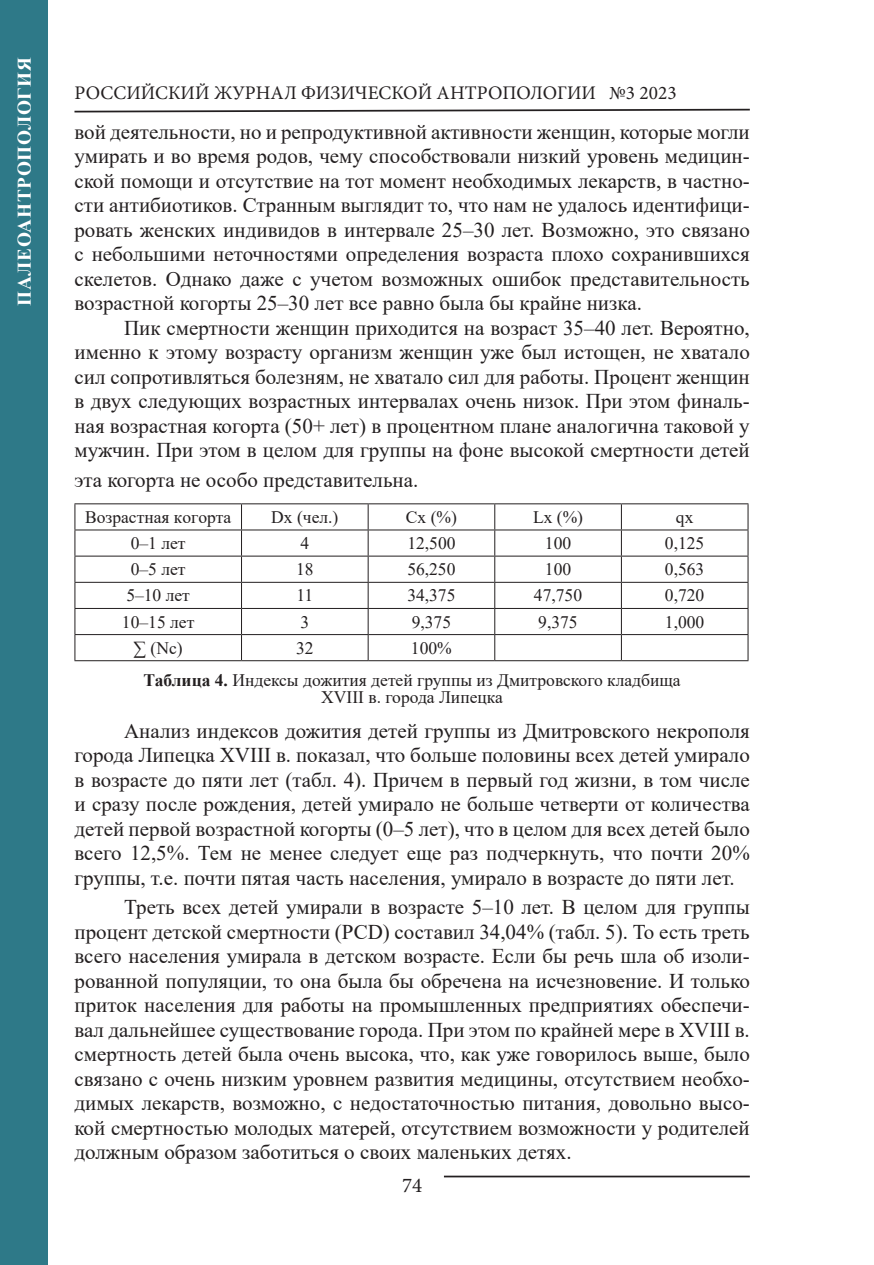
<style>
.page{position:relative;width:874px;height:1265px;background:#fff}
.page>*{position:absolute;margin:0;border:0;box-sizing:border-box;transform-origin:0 0}
.t1{font:21px/24.5px "Times New Roman";color:#231f20;text-align:justify}
.t2{font:21px "Minion Pro";color:#231f20}
.t3{font:19.25px "Minion Pro";color:#231f20}
.t4{font:700 19.25px "Times New Roman";letter-spacing:.035em;color:#fff}
.t5{font:17.5px/31.8px "Times New Roman";color:#231f20}
.s1{font-weight:700}
</style>
<div class="page">
<svg style="left:74px;top:108px;width:676px;height:5px"></svg>
<hr style="left:443px;top:1176px;width:306px;height:1px;background:#231f20">
<hr style="left:74px;top:503px;width:167px;height:1px;background:#231f20">
<hr style="left:241px;top:503px;width:127px;height:1px;background:#231f20">
<hr style="left:368px;top:503px;width:126px;height:1px;background:#231f20">
<hr style="left:494px;top:503px;width:127px;height:1px;background:#231f20">
<hr style="left:621px;top:503px;width:127px;height:1px;background:#231f20">
<hr style="left:74px;top:530px;width:167px;height:1px;background:#231f20">
<hr style="left:241px;top:530px;width:127px;height:1px;background:#231f20">
<hr style="left:368px;top:530px;width:126px;height:1px;background:#231f20">
<hr style="left:494px;top:530px;width:127px;height:1px;background:#231f20">
<hr style="left:621px;top:530px;width:127px;height:1px;background:#231f20">
<hr style="left:74px;top:556px;width:167px;height:1px;background:#231f20">
<hr style="left:241px;top:556px;width:127px;height:1px;background:#231f20">
<hr style="left:368px;top:556px;width:126px;height:1px;background:#231f20">
<hr style="left:494px;top:556px;width:127px;height:1px;background:#231f20">
<hr style="left:621px;top:556px;width:127px;height:1px;background:#231f20">
<hr style="left:74px;top:582px;width:167px;height:1px;background:#231f20">
<hr style="left:241px;top:582px;width:127px;height:1px;background:#231f20">
<hr style="left:368px;top:582px;width:126px;height:1px;background:#231f20">
<hr style="left:494px;top:582px;width:127px;height:1px;background:#231f20">
<hr style="left:621px;top:582px;width:127px;height:1px;background:#231f20">
<hr style="left:74px;top:608px;width:167px;height:1px;background:#231f20">
<hr style="left:241px;top:608px;width:127px;height:1px;background:#231f20">
<hr style="left:368px;top:608px;width:126px;height:1px;background:#231f20">
<hr style="left:494px;top:608px;width:127px;height:1px;background:#231f20">
<hr style="left:621px;top:608px;width:127px;height:1px;background:#231f20">
<hr style="left:74px;top:634px;width:167px;height:1px;background:#231f20">
<svg style="left:74px;top:504px;width:1px;height:156px"></svg>
<hr style="left:241px;top:634px;width:127px;height:1px;background:#231f20">
<svg style="left:241px;top:504px;width:1px;height:156px"></svg>
<hr style="left:368px;top:634px;width:126px;height:1px;background:#231f20">
<svg style="left:367px;top:504px;width:1px;height:156px"></svg>
<hr style="left:494px;top:634px;width:127px;height:1px;background:#231f20">
<svg style="left:494px;top:504px;width:1px;height:156px"></svg>
<hr style="left:621px;top:634px;width:127px;height:1px;background:#231f20">
<svg style="left:620px;top:504px;width:1px;height:156px"></svg>
<svg style="left:747px;top:504px;width:1px;height:156px"></svg>
<hr style="left:74px;top:660px;width:167px;height:1px;background:#231f20">
<hr style="left:241px;top:660px;width:127px;height:1px;background:#231f20">
<hr style="left:368px;top:660px;width:126px;height:1px;background:#231f20">
<hr style="left:494px;top:660px;width:127px;height:1px;background:#231f20">
<hr style="left:621px;top:660px;width:127px;height:1px;background:#231f20">
<div style="left:0;top:0;width:47px;height:1265px;background:#2e7988"></div>
<p class="t4" style="left:10px;top:306px;width:250px;rotate:-90deg">ПАЛЕОАНТРОПОЛОГИЯ</p>
<p class="t3" style="left:74px;top:80px;width:603px">РОССИЙСКИЙ ЖУРНАЛ ФИЗИЧЕСКОЙ АНТРОПОЛОГИИ №3 2023</p>
<p class="t1" style="left:74px;top:119px;width:676px">вой деятельности, но и репродуктивной активности женщин, которые могли умирать и во время родов, чему способствовали низкий уровень медицин&shy;ской помощи и отсутствие на тот момент необходимых лекарств, в частно&shy;сти антибиотиков. Странным выглядит то, что нам не удалось идентифици&shy;ровать женских индивидов в интервале 25–30 лет. Возможно, это связано с небольшими неточностями определения возраста плохо сохранившихся скелетов. Однако даже с учетом возможных ошибок представительность возрастной когорты 25–30 лет все равно была бы крайне низка.</p>
<p class="t1" style="left:74px;top:315px;width:676px;text-indent:50px">Пик смертности женщин приходится на возраст 35–40 лет. Вероятно, именно к этому возрасту организм женщин уже был истощен, не хватало сил сопротивляться болезням, не хватало сил для работы. Процент женщин в двух следующих возрастных интервалах очень низок. При этом финаль&shy;ная возрастная когорта (50+ лет) в процентном плане аналогична таковой у мужчин. При этом в целом для группы на фоне высокой смертности детей</p>
<p class="t1" style="left:74px;top:467px;width:345px">эта когорта не особо представительна.</p>
<p class="t5" style="left:85px;top:501px;width:148px">Возрастная когорта</p>
<p class="t5" style="left:271px;top:501px;width:69px">Dx (чел.)</p>
<p class="t5" style="left:405px;top:501px;width:53px">Cx (%)</p>
<p class="t5" style="left:532px;top:501px;width:52px">Lx (%)</p>
<p class="t5" style="left:675px;top:501px;width:19px">qx</p>
<p class="t5" style="left:131px;top:527px;width:56px">0–1 лет</p>
<p class="t5" style="left:300px;top:527px;width:10px">4</p>
<p class="t5" style="left:407px;top:527px;width:50px">12,500</p>
<p class="t5" style="left:544px;top:527px;width:28px">100</p>
<p class="t5" style="left:664px;top:527px;width:41px">0,125</p>
<p class="t5" style="left:131px;top:553px;width:56px">0–5 лет</p>
<p class="t5" style="left:296px;top:553px;width:19px">18</p>
<p class="t5" style="left:407px;top:553px;width:50px">56,250</p>
<p class="t5" style="left:544px;top:553px;width:28px">100</p>
<p class="t5" style="left:664px;top:553px;width:41px">0,563</p>
<p class="t5" style="left:126px;top:579px;width:65px">5–10 лет</p>
<p class="t5" style="left:296px;top:579px;width:18px">11</p>
<p class="t5" style="left:407px;top:579px;width:50px">34,375</p>
<p class="t5" style="left:533px;top:579px;width:50px">47,750</p>
<p class="t5" style="left:664px;top:579px;width:41px">0,720</p>
<p class="t5" style="left:122px;top:605px;width:74px">10–15 лет</p>
<p class="t5" style="left:300px;top:605px;width:10px">3</p>
<p class="t5" style="left:411px;top:605px;width:41px">9,375</p>
<p class="t5" style="left:538px;top:605px;width:41px">9,375</p>
<p class="t5" style="left:664px;top:605px;width:41px">1,000</p>
<p class="t5" style="left:134px;top:631px;width:50px">∑ (Nc)</p>
<p class="t5" style="left:296px;top:631px;width:19px">32</p>
<p class="t5" style="left:143px;top:631px;width:538px;text-indent:267px">100%<br><span class="s1">Таблица 4.</span> Индексы дожития детей группы из Дмитровского кладбища</p>
<p class="t5" style="left:321px;top:681px;width:183px">XVIII в. города Липецка</p>
<p class="t1" style="left:74px;top:718px;width:676px;text-indent:50px">Анализ индексов дожития детей группы из Дмитровского некрополя города Липецка XVIII в. показал, что больше половины всех детей умирало в возрасте до пяти лет (табл. 4). Причем в первый год жизни, в том числе и сразу после рождения, детей умирало не больше четверти от количества детей первой возрастной когорты (0–5 лет), что в целом для всех детей было всего 12,5%. Тем не менее следует еще раз подчеркнуть, что почти 20% группы, т.е. почти пятая часть населения, умирало в возрасте до пяти лет.</p>
<p class="t1" style="left:74px;top:894px;width:676px;text-indent:50px">Треть всех детей умирали в возрасте 5–10 лет. В целом для группы процент детской смертности (PCD) составил 34,04% (табл. 5). То есть треть всего населения умирала в детском возрасте. Если бы речь шла об изоли&shy;рованной популяции, то она была бы обречена на исчезновение. И только приток населения для работы на промышленных предприятиях обеспечи&shy;вал дальнейшее существование города. При этом по крайней мере в XVIII в. смертность детей была очень высока, что, как уже говорилось выше, было связано с очень низким уровнем развития медицины, отсутствием необхо&shy;димых лекарств, возможно, с недостаточностью питания, довольно высо&shy;кой смертностью молодых матерей, отсутствием возможности у родителей должным образом заботиться о своих маленьких детях.</p>
<p class="t2" style="left:402px;top:1171px;width:22px">74</p>
</div>
